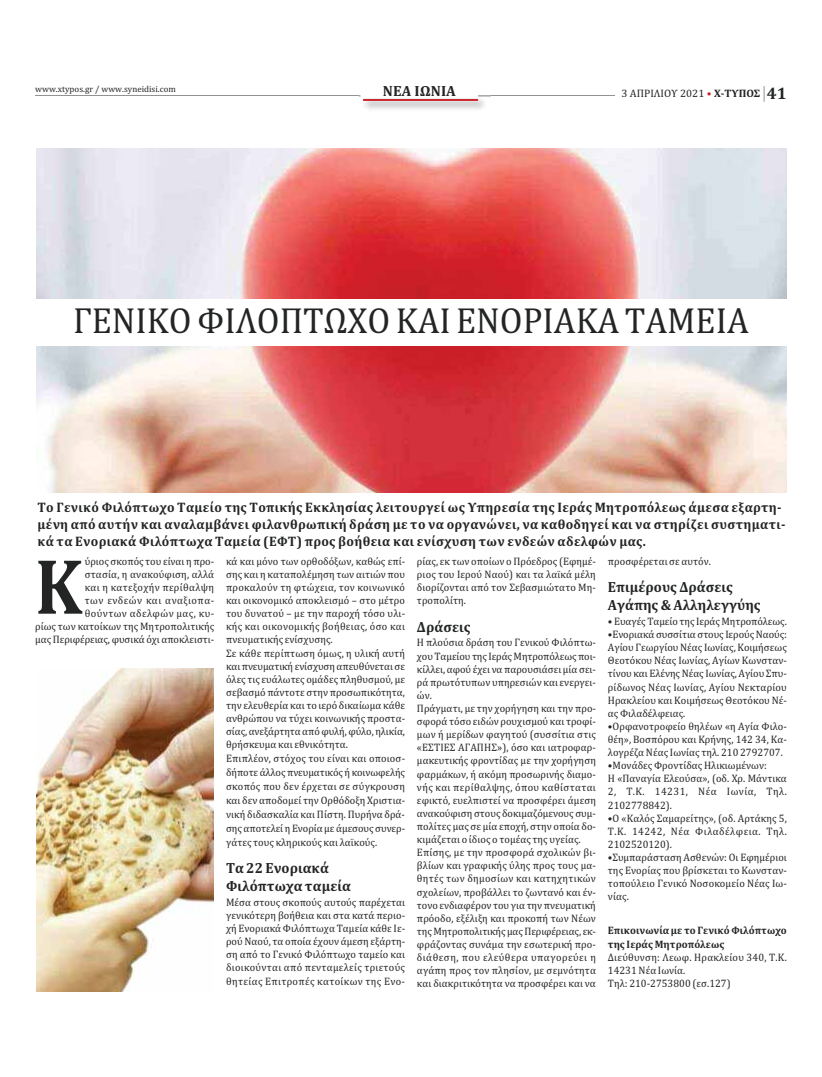
<style>
.page{position:relative;width:822px;height:1077px;background:#fff}
.page>*{position:absolute;margin:0;border:0;box-sizing:border-box;transform-origin:0 0}
.t1{font:700 79.4px "Cambria";color:#232424;scale:.86 1}
.t2{font:36.7px "Cambria";color:#232424;scale:.95 1}
.t3{font:700 14.9px/17.9px "Cambria";letter-spacing:.005em;color:#232424;scale:.95 1}
.t4{font:700 14.9px "Cambria";color:#262425}
.t5{font:700 13.9px/16.7px "Cambria";letter-spacing:.025em;color:#232424;scale:.95 1}
.t6{font:10.9px/13.1px "Cambria";letter-spacing:.005em;color:#232424;text-align:justify;scale:.95 1}
.t7{font:700 10.9px/13.1px "Cambria";letter-spacing:.005em;color:#232424;scale:.95 1}
.t8{font:10.9px "Cambria";letter-spacing:.005em;color:#232424}
.t9{font:8.9px "Cambria";color:#232424}
.s1{color:#cb242a}
.s2{font-weight:700}
.s3{font-weight:700;font-size:16.9px}
</style>
<div class="page">
<hr style="left:35px;top:95px;width:580px;height:1px;background:#929292">
<img style="left:359px;top:95px;width:132px;height:15px">
<img style="left:361px;top:95px;width:117px;height:4px">
<svg style="left:384px;top:95px;width:72px;height:1px"></svg>
<hr style="left:363px;top:99px;width:115px;height:2px;background:#cb242a">
<svg style="left:764px;top:86px;width:1px;height:16px"></svg>
<img style="left:37px;top:149px;width:750px;height:343px">
<img style="left:37px;top:669px;width:176px;height:323px">
<div style="left:35px;top:300px;width:752px;height:46px;background:#fff"></div>
<p class="t9" style="left:35px;top:86px;width:142px">www.xtypos.gr / www.syneidisi.com</p>
<h3 class="t4" style="left:383px;top:86px;width:75px">ΝΕΑ ΙΩΝΙΑ</h3>
<p class="t8" style="left:622px;top:89px;width:167px">3 ΑΠΡΙΛΙΟΥ 2021 <span class="s1">•</span> <span class="s2">Χ‑ΤΥΠΟΣ</span> <span class="s3">41</span></p>
<h2 class="t2" style="left:73px;top:307px;width:713px">ΓΕΝΙΚΟ ΦΙΛΟΠΤΩΧΟ ΚΑΙ ΕΝΟΡΙΑΚΑ ΤΑΜΕΙΑ</h2>
<p class="t5" style="left:37px;top:501px;width:789px">Το Γενικό Φιλόπτωχο Ταμείο της Τοπικής Εκκλησίας λειτουργεί ως Υπηρεσία της Ιεράς Μητροπόλεως άμεσα εξαρτη‑ μένη από αυτήν και αναλαμβάνει φιλανθρωπική δράση με το να οργανώνει, να καθοδηγεί και να στηρίζει συστηματι‑ κά τα Ενοριακά Φιλόπτωχα Ταμεία (ΕΦΤ) προς βοήθεια και ενίσχυση των ενδεών αδελφών μας.</p>
<p class="t6" style="left:35px;top:556px;width:190px;text-align:right">ύριος σκοπός του είναι η προ‐<br>στασία, η ανακούφιση, αλλά<br>και η κατεξοχήν περίθαλψη<br>των ενδεών και αναξιοπα‐<br>θούντων αδελφών μας, κυ‐<br>ρίως των κατοίκων της Μητροπολιτικής μας Περιφέρειας, φυσικά όχι αποκλειστι‐</p>
<p class="t6" style="left:226px;top:555px;width:190px;line-height:13.4px;text-align:left">κά και μόνο των ορθοδόξων, καθώς επί‐ σης και η καταπολέμηση των αιτιών που προκαλούν τη φτώχεια, τον κοινωνικό και οικονομικό αποκλεισμό – στο μέτρο του δυνατού – με την παροχή τόσο υλι‐ κής και οικονομικής βοήθειας, όσο και πνευματικής ενίσχυσης.<br>Σε κάθε περίπτωση όμως, η υλική αυτή και πνευματική ενίσχυση απευθύνεται σε όλες τις ευάλωτες ομάδες πληθυσμού, με σεβασμό πάντοτε στην προσωπικότητα, την ελευθερία και το ιερό δικαίωμα κάθε ανθρώπου να τύχει κοινωνικής προστα‐ σίας, ανεξάρτητα από φυλή, φύλο, ηλικία, θρήσκευμα και εθνικότητα.<br>Επιπλέον, στόχος του είναι και οποιοσ‐ δήποτε άλλος πνευματικός ή κοινωφελής σκοπός που δεν έρχεται σε σύγκρουση και δεν αποδομεί την Ορθόδοξη Χριστια‐ νική διδασκαλία και Πίστη. Πυρήνα δρά‐ σης αποτελεί η Ενορία με άμεσους συνερ‐ γάτες τους κληρικούς και λαϊκούς.</p>
<h3 class="t3" style="left:226px;top:861px;width:133px">Τα 22 Ενοριακά<br>Φιλόπτωχα ταμεία</h3>
<p class="t6" style="left:226px;top:897px;width:190px">Μέσα στους σκοπούς αυτούς παρέχεται γενικότερη βοήθεια και στα κατά περιο‐ χή Ενοριακά Φιλόπτωχα Ταμεία κάθε Ιε‐ ρού Ναού, τα οποία έχουν άμεση εξάρτη‐ ση από το Γενικό Φιλόπτωχο ταμείο και διοικούνται από πενταμελείς τριετούς θητείας Επιτροπές κατοίκων της Ενο‐</p>
<h1 class="t1" style="left:35px;top:558px;width:56px">K</h1>
<p class="t6" style="left:417px;top:556px;width:190px">ρίας, εκ των οποίων ο Πρόεδρος (Εφημέ‐ ριος του Ιερού Ναού) και τα λαϊκά μέλη διορίζονται από τον Σεβασμιώτατο Μη‐ τροπολίτη.</p>
<h3 class="t3" style="left:417px;top:619px;width:58px">Δράσεις</h3>
<p class="t6" style="left:417px;top:637px;width:190px;text-align:left">Η πλούσια δράση του Γενικού Φιλόπτω‐ χου Ταμείου της Ιεράς Μητροπόλεως ποι‐ κίλλει, αφού έχει να παρουσιάσει μία σει‐ ρά πρωτότυπων υπηρεσιών και ενεργει‐ ών.<br>Πράγματι, με την χορήγηση και την προ‐ σφορά τόσο ειδών ρουχισμού και τροφί‐ μων ή μερίδων φαγητού (συσσίτια στις «ΕΣΤΙΕΣ ΑΓΑΠΗΣ»), όσο και ιατροφαρ‐ μακευτικής φροντίδας με την χορήγηση φαρμάκων, ή ακόμη προσωρινής διαμο‐ νής και περίθαλψης, όπου καθίσταται εφικτό, ευελπιστεί να προσφέρει άμεση ανακούφιση στους δοκιμαζόμενους συμ‐ πολίτες μας σε μία εποχή, στην οποία δο‐ κιμάζεται ο ίδιος ο τομέας της υγείας.<br>Επίσης, με την προσφορά σχολικών βι‐ βλίων και γραφικής ύλης προς τους μα‐ θητές των δημοσίων και κατηχητικών σχολείων, προβάλλει το ζωντανό και έν‐ τονο ενδιαφέρον του για την πνευματική πρόοδο, εξέλιξη και προκοπή των Νέων της Μητροπολιτικής μας Περιφέρειας, εκ‐ φράζοντας συνάμα την εσωτερική προ‐ διάθεση, που ελεύθερα υπαγορεύει η αγάπη προς τον πλησίον, με σεμνότητα και διακριτικότητα να προσφέρει και να</p>
<p class="t6" style="left:608px;top:556px;width:110px">προσφέρεται σε αυτόν.</p>
<h3 class="t3" style="left:608px;top:580px;width:162px">Επιμέρους Δράσεις<br>Αγάπης &amp; Αλληλεγγύης</h3>
<p class="t6" style="left:608px;top:616px;width:190px">• Ευαγές Ταμείο της Ιεράς Μητροπόλεως.</p>
<p class="t6" style="left:608px;top:629px;width:190px">•Ενοριακά συσσίτια στους Ιερούς Ναούς:<br>Αγίου Γεωργίου Νέας Ιωνίας, Κοιμήσεως Θεοτόκου Νέας Ιωνίας, Αγίων Κωνσταν‐ τίνου και Ελένης Νέας Ιωνίας, Αγίου Σπυ‐ ρίδωνος Νέας Ιωνίας, Αγίου Νεκταρίου Ηρακλείου και Κοιμήσεως Θεοτόκου Νέ‐ ας Φιλαδέλφειας.</p>
<p class="t6" style="left:608px;top:721px;width:190px">•Ορφανοτροφείο θηλέων «η Αγία Φιλο‐ θέη», Βοσπόρου και Κρήνης, 142 34, Κα‐ λογρέζα Νέας Ιωνίας τηλ. 210 2792707.</p>
<p class="t6" style="left:608px;top:760px;width:190px;text-align:left">•Μονάδες Φροντίδας Ηλικιωμένων:<br>Η «Παναγία Ελεούσα», (οδ. Χρ. Μάντικα<br>2, Τ.Κ. 14231, Νέα Ιωνία, Τηλ.<br>2102778842).</p>
<p class="t6" style="left:608px;top:812px;width:190px">•Ο «Καλός Σαμαρείτης», (οδ. Αρτάκης 5, Τ.Κ. 14242, Νέα Φιλαδέλφεια. Τηλ.<br>2102520120).</p>
<p class="t6" style="left:608px;top:852px;width:190px">•Συμπαράσταση Ασθενών: Οι Εφημέριοι της Ενορίας που βρίσκεται το Κωνσταν‐ τοπούλειο Γενικό Νοσοκομείο Νέας Ιω‐ νίας.</p>
<p class="t7" style="left:608px;top:925px;width:190px">Επικοινωνία με το Γενικό Φιλόπτωχο της Ιεράς Μητροπόλεως</p>
<p class="t6" style="left:608px;top:952px;width:190px;text-align:left">Διεύθυνση: Λεωφ. Ηρακλείου 340, Τ.Κ.<br>14231 Νέα Ιωνία.<br>Τηλ: 210‐2753800 (εσ.127)</p>
</div>
